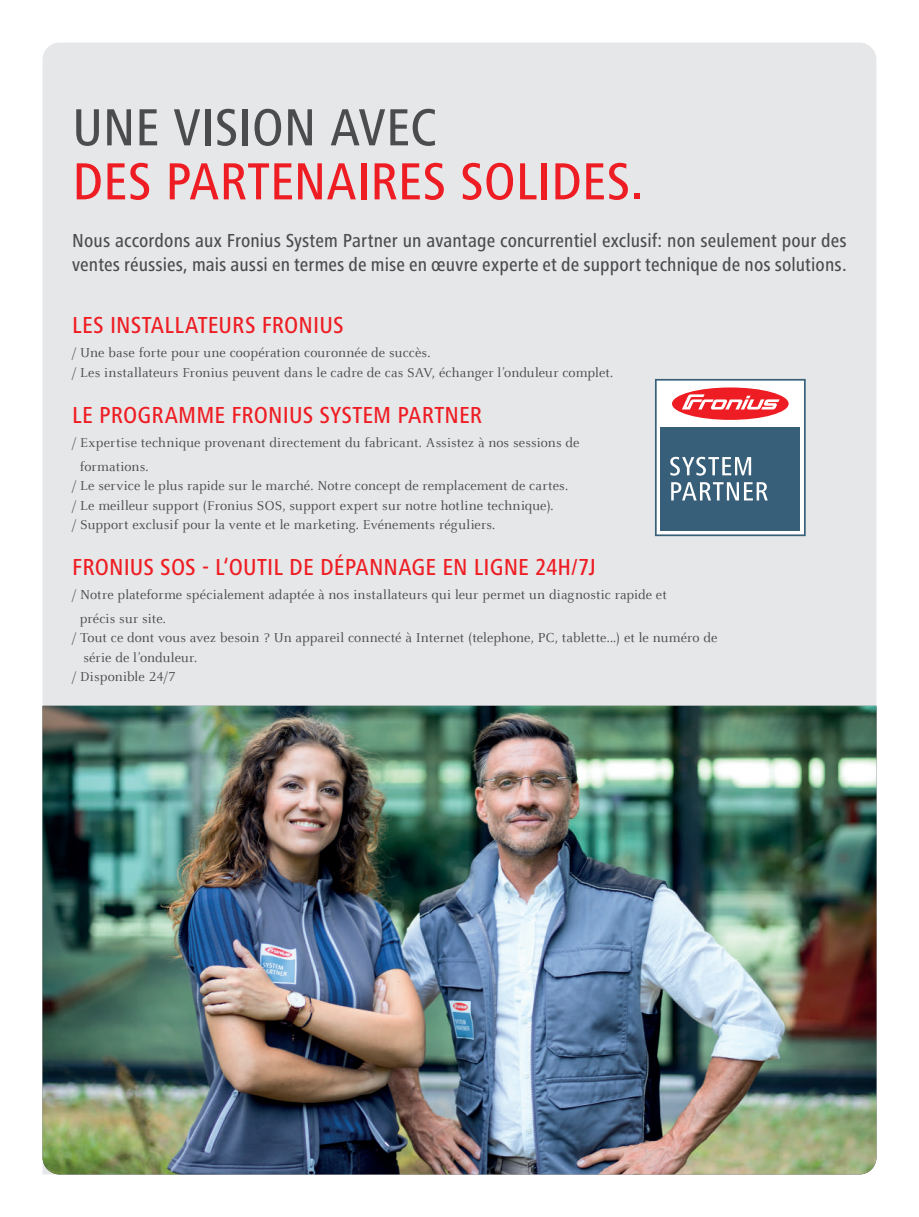
<style>
.page{position:relative;width:919px;height:1217px;background:#fff}
.page>*{position:absolute;margin:0;border:0;box-sizing:border-box;transform-origin:0 0}
.t1{font:500 condensed 54px "Frutiger Next LTW1 G";color:#ee1d23}
.t2{font:500 condensed 54px "Frutiger Next LTW1 G";color:#4b4c4d}
.t3{font:500 condensed 24px "Frutiger Next LTW1 G";letter-spacing:.005em;color:#ee1d23}
.t4{font:500 condensed 19.5px/24px "Frutiger Next LTW1 G";letter-spacing:.005em;color:#4b4c4d}
.t5{font:14.25px/19.5px "Celeste Offc Pro";letter-spacing:.005em;color:#4b4c4d}
</style>
<div class="page">
<div style="left:43px;top:43px;width:833px;height:662px;background:#e6e7e9"></div>
<img style="left:43px;top:705px;width:833px;height:469px">
<svg style="left:655px;top:379px;width:150px;height:157px"></svg>
<h1 class="t2" style="left:72px;top:96px;width:366px">UNE VISION AVEC</h1>
<h1 class="t1" style="left:72px;top:150px;width:572px">DES PARTENAIRES SOLIDES.</h1>
<h3 class="t4" style="left:72px;top:229px;width:775px">Nous accordons aux Fronius System Partner un avantage concurrentiel exclusif: non seulement pour des ventes réussies, mais aussi en termes de mise en œuvre experte et de support technique de nos solutions.</h3>
<h2 class="t3" style="left:72px;top:311px;width:273px">LES INSTALLATEURS FRONIUS</h2>
<p class="t5" style="left:72px;top:342px;width:542px">/ Une base forte pour une coopération couronnée de succès.<br>/ Les installateurs Fronius peuvent dans le cadre de cas SAV, échanger l’onduleur complet.</p>
<h2 class="t3" style="left:72px;top:401px;width:411px">LE PROGRAMME FRONIUS SYSTEM PARTNER</h2>
<p class="t5" style="left:80px;top:430px;width:501px;line-height:23.7px;text-indent:-7px">/ Expertise technique provenant directement du fabricant. Assistez à nos sessions de formations.</p>
<p class="t5" style="left:72px;top:476px;width:497px">/ Le service le plus rapide sur le marché. Notre concept de remplacement de cartes. / Le meilleur support (Fronius SOS, support expert sur notre hotline technique).<br>/ Support exclusif pour la vente et le marketing. Evénements réguliers.</p>
<h2 class="t3" style="left:72px;top:553px;width:525px">FRONIUS SOS - L‘OUTIL DE DÉPANNAGE EN LIGNE 24H/7J</h2>
<p class="t5" style="left:80px;top:582px;width:588px;line-height:23.7px;text-indent:-7px">/ Notre plateforme spécialement adaptée à nos installateurs qui leur permet un diagnostic rapide et précis sur site.</p>
<p class="t5" style="left:72px;top:627px;width:646px">/ Tout ce dont vous avez besoin ? Un appareil connecté à Internet (telephone, PC, tablette...) et le numéro de</p>
<p class="t5" style="left:83px;top:647px;width:115px">série de l’onduleur.</p>
<p class="t5" style="left:72px;top:666px;width:105px">/ Disponible 24/7</p>
</div>
